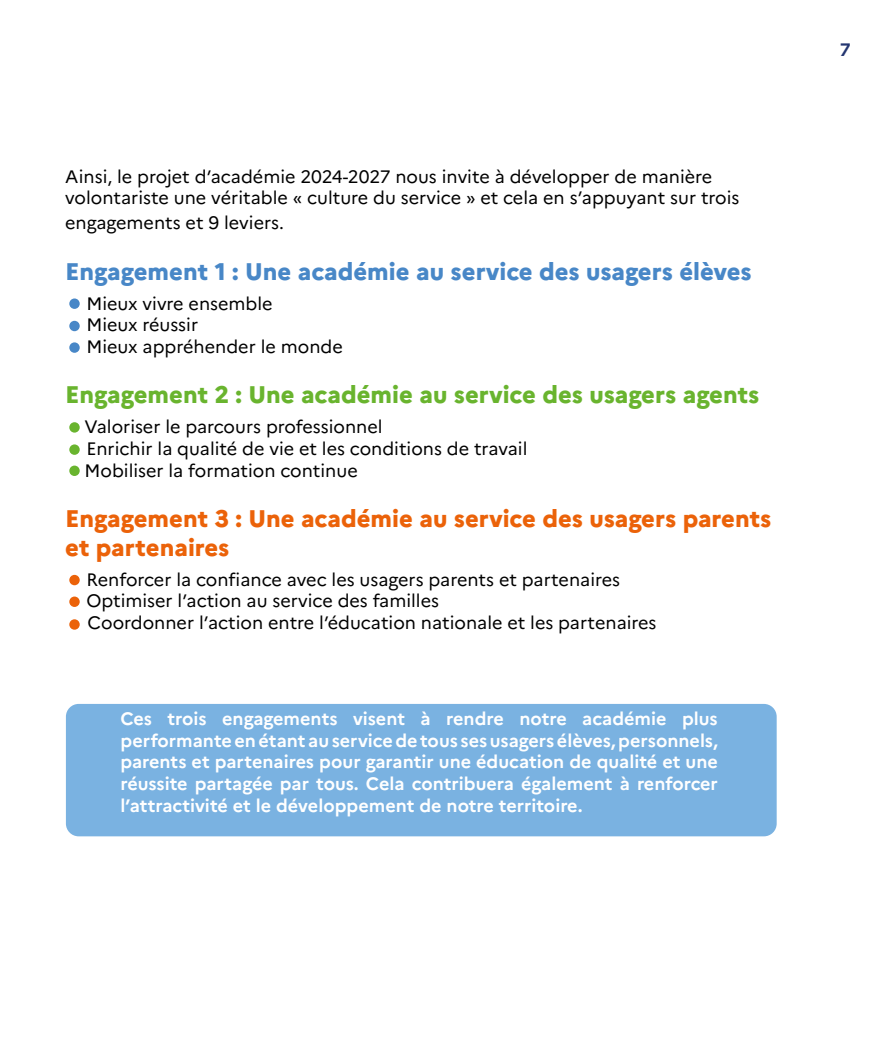
<style>
.page{position:relative;width:893px;height:1063px;background:#fff}
.page>*{position:absolute;margin:0;border:0;box-sizing:border-box;transform-origin:0 0}
.t1{font:800 24px/28.8px "Marianne";color:#eb6209}
.t2{font:800 24px "Marianne";color:#4887c7}
.t3{font:800 24px "Marianne";color:#69b42e}
.t4{font:18px/21.6px "Marianne";color:#000}
.t5{font:700 18px/21.6px "Marianne";color:#fff;text-align:justify}
.t6{font:700 18px "Marianne";color:#243671}
</style>
<div class="page">
<div style="left:66px;top:704px;width:711px;height:132px;background:#7ab2e1;border-radius:13px"></div>
<div style="left:69px;top:298px;width:11px;height:11px;background:#4887c7;border-radius:50%"></div>
<div style="left:69px;top:321px;width:11px;height:10px;background:#4887c7;border-radius:50%"></div>
<div style="left:69px;top:342px;width:11px;height:11px;background:#4887c7;border-radius:50%"></div>
<div style="left:69px;top:422px;width:11px;height:11px;background:#69b42e;border-radius:50%"></div>
<div style="left:69px;top:466px;width:11px;height:10px;background:#69b42e;border-radius:50%"></div>
<div style="left:69px;top:444px;width:11px;height:11px;background:#69b42e;border-radius:50%"></div>
<div style="left:69px;top:575px;width:11px;height:10px;background:#eb6209;border-radius:50%"></div>
<div style="left:69px;top:597px;width:11px;height:10px;background:#eb6209;border-radius:50%"></div>
<div style="left:69px;top:619px;width:11px;height:11px;background:#eb6209;border-radius:50%"></div>
<p class="t4" style="left:65px;top:164px;width:676px">Ainsi, le projet d’académie 2024-2027 nous invite à développer de manière volontariste une véritable « culture du service » et cela en s’appuyant sur trois</p>
<p class="t4" style="left:65px;top:211px;width:220px">engagements et 9 leviers.</p>
<h1 class="t2" style="left:65px;top:253px;width:688px">Engagement 1 : Une académie au service des usagers élèves</h1>
<p class="t4" style="left:86px;top:291px;width:258px">Mieux vivre ensemble<br>Mieux réussir<br>Mieux appréhender le monde</p>
<h1 class="t3" style="left:65px;top:376px;width:696px">Engagement 2 : Une académie au service des usagers agents</h1>
<p class="t4" style="left:85px;top:415px;width:444px">Valoriser le parcours professionnel<br>Enrichir la qualité de vie et les conditions de travail<br>Mobiliser la formation continue</p>
<h1 class="t1" style="left:65px;top:502px;width:708px">Engagement 3 : Une académie au service des usagers parents et partenaires</h1>
<p class="t4" style="left:86px;top:567px;width:572px">Renforcer la confiance avec les usagers parents et partenaires<br>Optimiser l’action au service des familles<br>Coordonner l’action entre l’éducation nationale et les partenaires</p>
<p class="t5" style="left:120px;top:707px;width:599px">Ces trois engagements visent à rendre notre académie plus performante en étant au service de tous ses usagers élèves, personnels, parents et partenaires pour garantir une éducation de qualité et une réussite partagée par tous. Cela contribuera également à renforcer l’attractivité et le développement de notre territoire.</p>
<p class="t6" style="left:840px;top:36px;width:12px">7</p>
</div>
